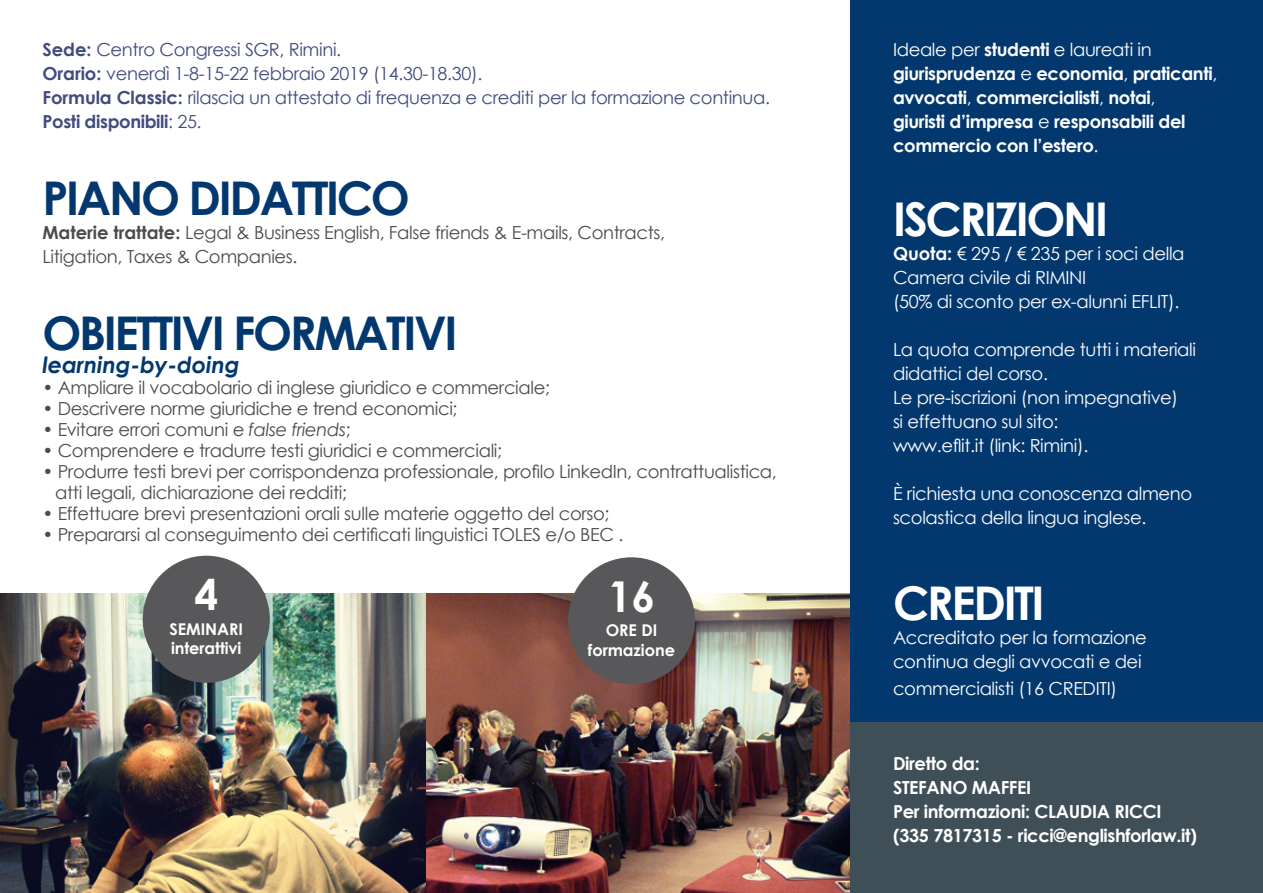
<style>
.page{position:relative;width:1263px;height:893px;background:#fff}
.page>*{position:absolute;margin:0;border:0;box-sizing:border-box;transform-origin:0 0}
.t1{font:700 46.5px "Century Gothic";letter-spacing:-.05em;color:#03386f}
.t2{font:700 46.5px "Century Gothic";letter-spacing:-.05em;color:#fff}
.t3{font:700 42.6px "Century Gothic";color:#fff}
.t4{font:italic 700 22.5px "Century Gothic";letter-spacing:-.005em;color:#03386f}
.t5{font:18px/24px "Century Gothic";letter-spacing:-.02em;color:#4b4b4d}
.t6{font:18px/24px "Century Gothic";letter-spacing:-.02em;color:#fff}
.t7{font:700 18px/24px "Century Gothic";letter-spacing:-.02em;color:#fff}
.t8{font:18px/24px "Century Gothic";letter-spacing:-.02em;color:#404c7d}
.t9{font:700 16.2px/19.5px "Century Gothic";letter-spacing:-.005em;color:#fff}
.s1{font-weight:700}
.s2{font-style:italic}
.s3{font-weight:400}
</style>
<div class="page">
<img style="left:0;top:593px;width:850px;height:300px">
<div style="left:850px;top:0;width:413px;height:893px;background:#03386f"></div>
<div style="left:850px;top:723px;width:413px;height:170px;background:#3e4f57"></div>
<div style="left:143px;top:556px;width:127px;height:127px;background:#58585a;border-radius:50%"></div>
<div style="left:568px;top:557px;width:127px;height:127px;background:#58585a;border-radius:50%"></div>
<p class="t8" style="left:43px;top:37px;width:729px"><span class="s1">Sede:</span> Centro Congressi SGR, Rimini.<br><span class="s1">Orario:</span> venerdì 1-8-15-22 febbraio 2019 (14.30-18.30).<br><span class="s1">Formula Classic:</span> rilascia un attestato di frequenza e crediti per la formazione continua.<br><span class="s1">Posti disponibili</span>: 25.</p>
<h1 class="t1" style="left:43px;top:163px;width:360px">Piano didattico</h1>
<p class="t5" style="left:43px;top:220px;width:624px"><span class="s1">Materie trattate:</span> Legal &amp; Business English, False friends &amp; E-mails, Contracts,<br>Litigation, Taxes &amp; Companies.</p>
<h1 class="t1" style="left:43px;top:298px;width:78px">Obietti</h1>
<h1 class="t1" style="left:182px;top:298px;width:106px">vi form</h1>
<h1 class="t1" style="left:354px;top:298px;width:98px">ativi</h1>
<p class="t4" style="left:43px;top:347px;width:199px">learning-by-doing</p>
<p class="t5" style="left:43px;top:375px;width:509px">• Ampliare il vocabolario di inglese giuridico e commerciale;</p>
<p class="t5" style="left:43px;top:396px;width:416px">• Descrivere norme giuridiche e trend economici;</p>
<p class="t5" style="left:43px;top:417px;width:310px">• Evitare errori comuni e <span class="s2">false friends</span>;</p>
<p class="t5" style="left:43px;top:438px;width:461px">• Comprendere e tradurre testi giuridici e commerciali;</p>
<p class="t5" style="left:55px;top:460px;width:723px;line-height:21px;text-indent:-13px">• Produrre testi brevi per corrispondenza professionale, profilo LinkedIn, contrattualistica, atti legali, dichiarazione dei redditi;</p>
<p class="t5" style="left:43px;top:501px;width:569px">• Effettuare brevi presentazioni orali sulle materie oggetto del corso;</p>
<p class="t5" style="left:43px;top:522px;width:582px">• Prepararsi al conseguimento dei certificati linguistici TOLES e/o BEC .</p>
<h2 class="t3" style="left:194px;top:562px;width:25px">4</h2>
<p class="t9" style="left:170px;top:618px;width:19px">semin</p>
<p class="t9" style="left:171px;top:618px;width:72px;text-indent:46px">ari interattivi</p>
<h2 class="t3" style="left:608px;top:564px;width:49px">16</h2>
<p class="t9" style="left:606px;top:620px;width:11px">ore</p>
<p class="t9" style="left:588px;top:620px;width:89px;text-indent:53px">di formazione</p>
<p class="t7" style="left:893px;top:37px;width:326px"><span class="s3">Ideale per</span> studenti <span class="s3">e laureati in </span>giurisprudenza <span class="s3">e</span> economia<span class="s3">,</span> praticanti<span class="s3">, </span>avvocati<span class="s3">,</span> commercialisti<span class="s3">,</span> notai<span class="s3">,<br></span>giuristi d’impresa <span class="s3">e</span> responsabili del commercio con l’estero<span class="s3">.</span></p>
<h1 class="t2" style="left:893px;top:184px;width:146px">Iscrizioni</h1>
<p class="t6" style="left:893px;top:241px;width:293px"><span class="s1">Quota:</span> € 295 / € 235 per i soci della<br>Camera civile di RIMINI<br>(50% di sconto per ex-alunni EFLIT).</p>
<p class="t6" style="left:893px;top:337px;width:305px">La quota comprende tutti i materiali didattici del corso.<br>Le pre-iscrizioni (non impegnative)<br>si effettuano sul sito:<br>www.eflit.it (link: Rimini).</p>
<p class="t6" style="left:893px;top:481px;width:301px">È richiesta una conoscenza almeno scolastica della lingua inglese.</p>
<h1 class="t2" style="left:893px;top:568px;width:22px">Crediti</h1>
<p class="t6" style="left:893px;top:625px;width:255px">Accreditato per la formazione continua degli avvocati e dei</p>
<p class="t6" style="left:893px;top:676px;width:225px">commercialisti (16 CREDITI)</p>
<p class="t7" style="left:893px;top:751px;width:154px">Diretto da:<br>Stefano Maffei<br>Per informazioni: CLAU</p>
<p class="t7" style="left:893px;top:799px;width:305px;text-indent:187px">DIA RICCI (335 7817315 - ricci@englishforlaw.it)</p>
</div>
